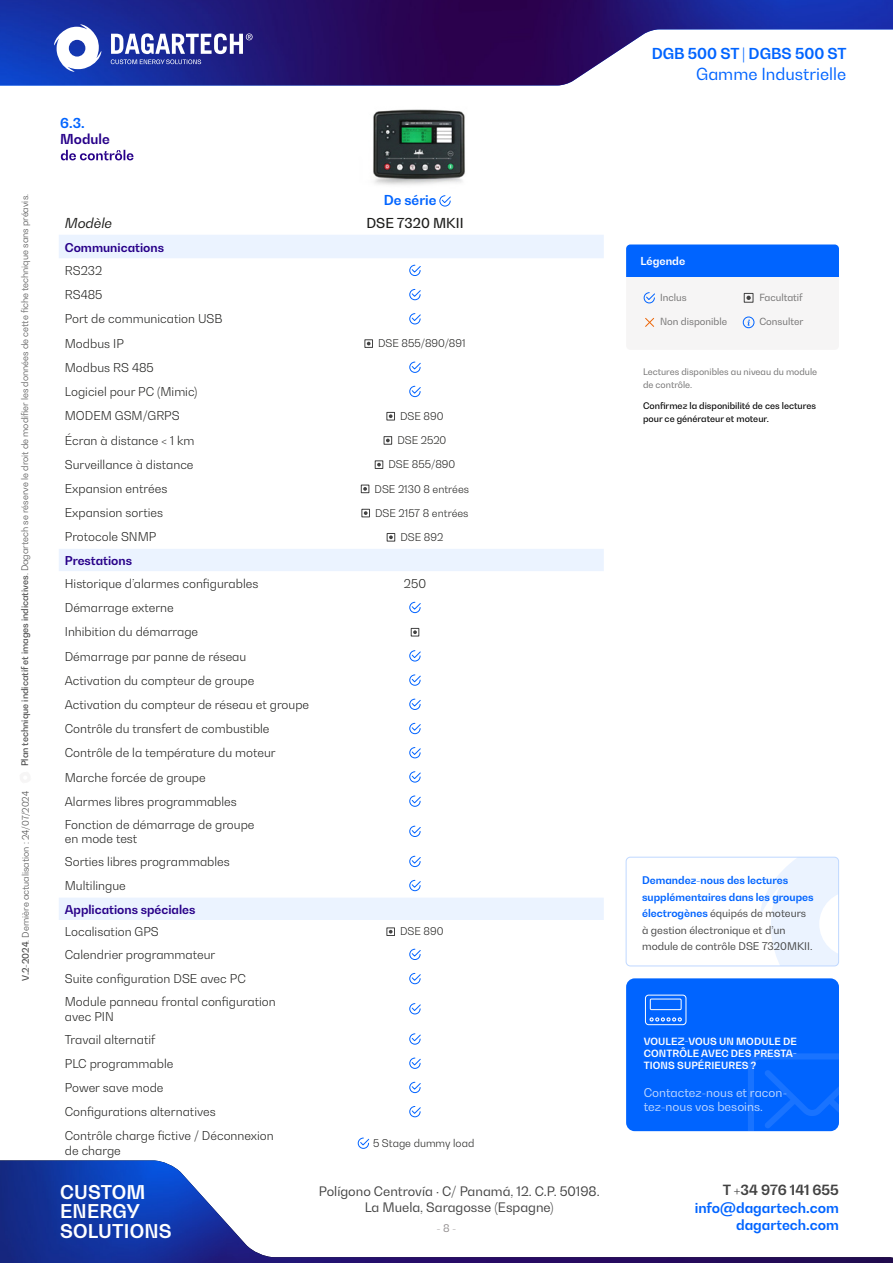
<style>
.page{position:relative;width:893px;height:1263px;background:#fff}
.page>*{position:absolute;margin:0;border:0;box-sizing:border-box;transform-origin:0 0}
.t1{font:700 18.75px/19.4px "Bw Gradual";letter-spacing:.01em;color:#fff}
.t2{font:16.5px "Bw Gradual";color:#0064ff}
.t3{font:700 15px "Bw Gradual";color:#0064ff}
.t4{font:700 13.95px "Bw Gradual";color:#0064ff}
.t5{font:700 13.95px "Bw Gradual";color:#424242}
.t6{font:700 13.65px "Bw Gradual";color:#0064ff}
.t7{font:500 13.65px "Bw Gradual";color:#1d1d1b}
.t8{font:italic 13.65px "Bw Gradual";color:#1d1d1b}
.t9{font:700 13.65px "Bw Gradual";color:#270089}
.t10{font:12.9px/16.2px "Bw Gradual";color:#424242;text-align:center}
.t11{font:300 12.15px/24.2px "Bw Gradual";color:#1d1d1b}
.t12{font:700 12.15px "Bw Gradual";color:#270089}
.t13{font:12px/14.4px "Bw Gradual";color:#fff}
.t14{font:700 10.95px "Bw Gradual";color:#fff}
.t15{font:300 10.65px "Bw Gradual";color:#1d1d1b}
.t16{font:10.5px/16.5px "Bw Gradual";color:#424242}
.t17{font:10.5px "Bw Gradual";color:#949091}
.t18{font:700 9.9px/11.9px "Bw Gradual";letter-spacing:.01em;color:#fff;text-align:justify}
.t19{font:9.75px "Bw Gradual";color:#706f6f}
.t20{font:300 9px "Bw Gradual";color:#424242}
.t21{font:500 9px/12.8px "Bw Gradual";color:#000}
.t22{font:9px/12.8px "Bw Gradual";color:#706f6f}
.s1{font-weight:500}
.s2{font-weight:700;color:#0064ff}
</style>
<div class="page">
<img style="left:0;top:1160px;width:893px;height:103px">
<img style="left:0;top:0;width:893px;height:85px">
<svg style="left:111px;top:33px;width:142px;height:31px"></svg>
<svg style="left:54px;top:24px;width:47px;height:48px"></svg>
<svg style="left:761px;top:857px;width:78px;height:109px"></svg>
<div style="left:626px;top:857px;width:213px;height:109px;border:1px solid #bfd8ff;border-radius:4px"></div>
<div style="left:626px;top:978px;width:213px;height:153px;background:#0064ff;border-radius:9px"></div>
<svg style="left:748px;top:1053px;width:91px;height:78px"></svg>
<div style="left:645px;top:995px;width:41px;height:30px;border:1px solid #fff;border-radius:3px"></div>
<div style="left:650px;top:999px;width:31px;height:11px;border:1px solid #fff"></div>
<svg style="left:650px;top:1017px;width:32px;height:4px"></svg>
<div style="left:626px;top:244px;width:213px;height:106px;background:#f6f5f5;border-radius:4px"></div>
<div style="left:626px;top:244px;width:213px;height:32px;background:#0064ff"></div>
<svg style="left:643px;top:292px;width:12px;height:12px"></svg>
<div style="left:743px;top:317px;width:11px;height:11px;border:1px solid #0064ff;border-radius:50%"></div>
<svg style="left:747px;top:319px;width:3px;height:7px"></svg>
<svg style="left:645px;top:317px;width:10px;height:10px"></svg>
<div style="left:744px;top:293px;width:9px;height:10px;border:1px solid #424242"></div>
<svg style="left:746px;top:296px;width:5px;height:4px"></svg>
<svg style="left:59px;top:235px;width:545px;height:685px"></svg>
<svg style="left:439px;top:195px;width:12px;height:12px"></svg>
<svg style="left:409px;top:264px;width:12px;height:12px"></svg>
<svg style="left:409px;top:289px;width:12px;height:11px"></svg>
<svg style="left:409px;top:313px;width:12px;height:12px"></svg>
<div style="left:364px;top:339px;width:9px;height:9px;border:1px solid #424242"></div>
<svg style="left:367px;top:342px;width:4px;height:3px"></svg>
<svg style="left:409px;top:361px;width:12px;height:12px"></svg>
<svg style="left:409px;top:385px;width:12px;height:12px"></svg>
<div style="left:386px;top:412px;width:9px;height:8px;border:1px solid #424242"></div>
<svg style="left:389px;top:414px;width:4px;height:4px"></svg>
<div style="left:384px;top:436px;width:8px;height:9px;border:1px solid #424242"></div>
<svg style="left:386px;top:439px;width:4px;height:3px"></svg>
<div style="left:375px;top:460px;width:8px;height:9px;border:1px solid #424242"></div>
<svg style="left:377px;top:463px;width:4px;height:3px"></svg>
<div style="left:361px;top:485px;width:8px;height:8px;border:1px solid #424242"></div>
<svg style="left:363px;top:487px;width:4px;height:4px"></svg>
<div style="left:361px;top:509px;width:9px;height:8px;border:1px solid #424242"></div>
<svg style="left:364px;top:511px;width:4px;height:4px"></svg>
<div style="left:387px;top:533px;width:8px;height:8px;border:1px solid #424242"></div>
<svg style="left:389px;top:535px;width:4px;height:4px"></svg>
<svg style="left:409px;top:601px;width:12px;height:12px"></svg>
<div style="left:411px;top:628px;width:8px;height:8px;border:1px solid #424242"></div>
<svg style="left:413px;top:630px;width:4px;height:4px"></svg>
<svg style="left:409px;top:650px;width:12px;height:12px"></svg>
<svg style="left:409px;top:674px;width:12px;height:12px"></svg>
<svg style="left:409px;top:698px;width:12px;height:12px"></svg>
<svg style="left:409px;top:723px;width:12px;height:11px"></svg>
<svg style="left:409px;top:747px;width:12px;height:12px"></svg>
<svg style="left:409px;top:771px;width:12px;height:12px"></svg>
<svg style="left:409px;top:795px;width:12px;height:12px"></svg>
<svg style="left:409px;top:825px;width:12px;height:12px"></svg>
<svg style="left:409px;top:855px;width:12px;height:12px"></svg>
<svg style="left:409px;top:880px;width:12px;height:11px"></svg>
<svg style="left:409px;top:948px;width:12px;height:12px"></svg>
<svg style="left:409px;top:973px;width:12px;height:11px"></svg>
<svg style="left:409px;top:1003px;width:12px;height:12px"></svg>
<svg style="left:409px;top:1033px;width:12px;height:12px"></svg>
<svg style="left:409px;top:1057px;width:12px;height:12px"></svg>
<svg style="left:409px;top:1081px;width:12px;height:12px"></svg>
<svg style="left:409px;top:1106px;width:12px;height:11px"></svg>
<svg style="left:61px;top:150px;width:72px;height:10px"></svg>
<img style="left:373px;top:109px;width:92px;height:76px">
<div style="left:386px;top:927px;width:9px;height:9px;border:1px solid #424242"></div>
<svg style="left:389px;top:930px;width:4px;height:3px"></svg>
<svg style="left:358px;top:1138px;width:11px;height:11px"></svg>
<p class="t20" style="left:19px;top:766px;width:574px;rotate:-90deg"><span class="s1">Plan technique indicatif et images indicatives</span>. Dagartech se réserve le droit de modifier les données de cette fiche technique sans préavis.</p>
<p class="t20" style="left:20px;top:981px;width:191px;rotate:-90deg"><span class="s1">V.2-2024</span>. Dernière actualisation : 24/07/2024</p>
<p class="t6" style="left:60px;top:114px;width:26px">6.3.</p>
<p class="t9" style="left:60px;top:130px;width:51px">Module</p>
<p class="t6" style="left:384px;top:191px;width:54px">De série</p>
<p class="t8" style="left:65px;top:214px;width:49px">Modèle</p>
<p class="t7" style="left:366px;top:214px;width:99px">DSE 7320 MKII</p>
<p class="t12" style="left:65px;top:240px;width:101px">Communications</p>
<p class="t11" style="left:65px;top:258px;width:159px">RS232<br>RS485<br>Port de communication USB<br>Modbus IP</p>
<p class="t15" style="left:378px;top:336px;width:89px">DSE 855/890/891</p>
<p class="t11" style="left:65px;top:355px;width:134px">Modbus RS 485<br>Logiciel pour PC (Mimic)<br>MODEM GSM/GRPS</p>
<p class="t15" style="left:400px;top:409px;width:45px">DSE 890</p>
<p class="t11" style="left:65px;top:428px;width:131px">Écran à distance &lt; 1 km</p>
<p class="t15" style="left:397px;top:433px;width:51px">DSE 2520</p>
<p class="t11" style="left:65px;top:452px;width:130px">Surveillance à distance</p>
<p class="t15" style="left:388px;top:457px;width:68px">DSE 855/890</p>
<p class="t11" style="left:65px;top:476px;width:104px">Expansion entrées</p>
<p class="t15" style="left:375px;top:482px;width:96px">DSE 2130 8 entrées</p>
<p class="t11" style="left:65px;top:500px;width:100px">Expansion sorties</p>
<p class="t15" style="left:375px;top:506px;width:95px">DSE 2157 8 entrées</p>
<p class="t11" style="left:65px;top:525px;width:93px">Protocole SNMP</p>
<p class="t15" style="left:400px;top:530px;width:44px">DSE 892</p>
<p class="t12" style="left:65px;top:553px;width:69px">Prestations</p>
<p class="t11" style="left:65px;top:571px;width:195px">Historique d’alarmes configurables</p>
<p class="t11" style="left:404px;top:571px;width:24px">250</p>
<p class="t11" style="left:65px;top:595px;width:246px">Démarrage externe<br>Inhibition du démarrage<br>Démarrage par panne de réseau<br>Activation du compteur de groupe<br>Activation du compteur de réseau et groupe<br>Contrôle du transfert de combustible<br>Contrôle de la température du moteur<br>Marche forcée de groupe<br>Alarmes libres programmables</p>
<p class="t11" style="left:65px;top:817px;width:191px;line-height:14.5px">Fonction de démarrage de groupe en mode test</p>
<p class="t11" style="left:65px;top:849px;width:166px">Sorties libres programmables<br>Multilingue</p>
<p class="t12" style="left:65px;top:901px;width:132px">Applications spéciales</p>
<p class="t11" style="left:65px;top:919px;width:95px">Localisation GPS</p>
<p class="t15" style="left:400px;top:924px;width:45px">DSE 890</p>
<p class="t11" style="left:65px;top:942px;width:183px">Calendrier programmateur<br>Suite configuration DSE avec PC</p>
<p class="t11" style="left:65px;top:994px;width:212px;line-height:14.5px">Module panneau frontal configuration avec PIN</p>
<p class="t11" style="left:65px;top:1027px;width:211px">Travail alternatif<br>PLC programmable<br>Power save mode<br>Configurations alternatives<br>Contrôle charge fictive / Déconnexion</p>
<p class="t11" style="left:65px;top:1138px;width:58px">de charge</p>
<p class="t15" style="left:373px;top:1136px;width:103px">5 Stage dummy load</p>
<h1 class="t1" style="left:60px;top:1182px;width:113px">CUSTOM<br>ENERGY<br>SOLUTIONS</h1>
<p class="t10" style="left:319px;top:1182px;width:282px">Polígono Centrovía · C/ Panamá, 12. C.P. 50198.<br>La Muela, Saragosse (Espagne)</p>
<p class="t17" style="left:436px;top:1221px;width:22px">- 8 -</p>
<p class="t3" style="left:652px;top:44px;width:196px">DGB 500 ST | DGBS 500 ST</p>
<h2 class="t2" style="left:696px;top:63px;width:151px">Gamme Industrielle</h2>
<p class="t14" style="left:640px;top:254px;width:46px">Légende</p>
<p class="t19" style="left:660px;top:291px;width:28px">Inclus</p>
<p class="t19" style="left:759px;top:291px;width:45px">Facultatif</p>
<p class="t19" style="left:660px;top:315px;width:69px">Non disponible</p>
<p class="t19" style="left:759px;top:315px;width:46px">Consulter</p>
<p class="t22" style="left:643px;top:365px;width:176px">Lectures disponibles au niveau du module de contrôle.</p>
<p class="t21" style="left:643px;top:399px;width:174px">Confirmez la disponibilité de ces lectures pour ce générateur et moteur.</p>
<p class="t16" style="left:642px;top:872px;width:173px"><span class="s2">Demandez-nous des lectures supplémentaires dans les groupes électrogènes</span> équipés de moteurs à gestion électronique et d’un module de contrôle DSE 7320MKII.</p>
<p class="t18" style="left:644px;top:1035px;width:155px">VOULEZ-VOUS UN MODULE DE CONTRÔLE AVEC DES PRESTA-TIONS SUPÉRIEURES ?</p>
<p class="t13" style="left:644px;top:1085px;width:145px">Contactez-nous et racon&shy;tez-nous vos besoins.</p>
<p class="t5" style="left:723px;top:1180px;width:118px">T +34 976 141 655</p>
<p class="t4" style="left:695px;top:1199px;width:146px">info@dagartech.com</p>
<p class="t4" style="left:736px;top:1215px;width:104px">dagartech.com</p>
</div>
